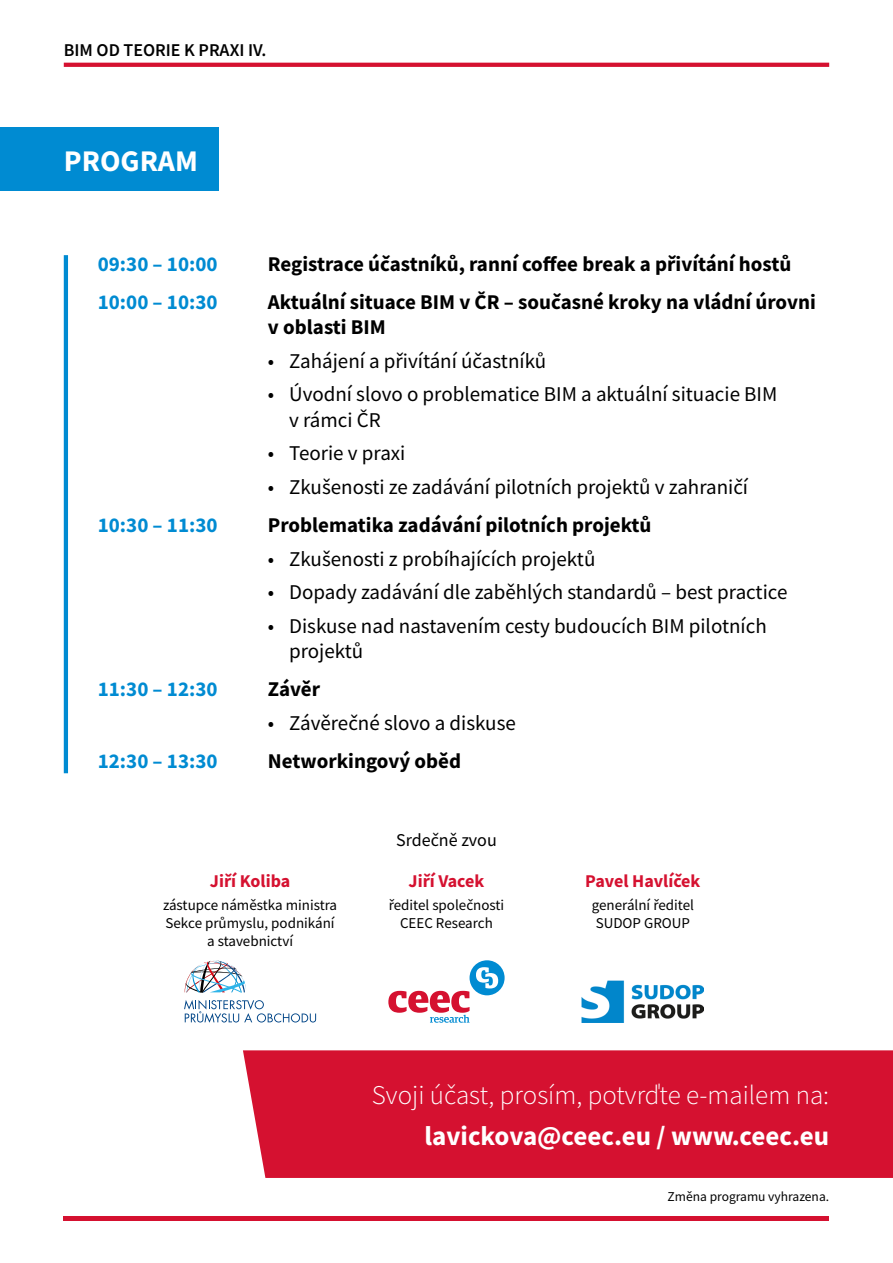
<style>
.page{position:relative;width:893px;height:1263px;background:#fff}
.page>*{position:absolute;margin:0;border:0;box-sizing:border-box;transform-origin:0 0}
.t1{font:700 30px "Source Sans Pro";color:#fff}
.t2{font:300 27px "Source Sans Pro";color:#fff}
.t3{font:700 27px "Source Sans Pro";color:#fff}
.t4{font:21px/25.2px "Source Sans Pro";color:#000}
.t5{font:700 21px/25.2px "Source Sans Pro";color:#000}
.t6{font:700 21px "Source Sans Pro";color:#008bd2}
.t7{font:700 18px "Source Sans Pro";color:#d51130}
.t8{font:600 18px "Source Sans Pro";color:#000}
.t9{font:18px "Source Sans Pro";color:#000}
.t10{font:15px/18px "Source Sans Pro";color:#000;text-align:center}
.t11{font:13.5px "Source Sans Pro";color:#000}
</style>
<div class="page">
<svg style="left:64px;top:63px;width:765px;height:4px;background:#d51634"></svg>
<hr style="left:64px;top:1216px;width:765px;height:4px;background:#d51130">
<div style="left:0;top:128px;width:219px;height:63px;background:#008bd2"></div>
<div style="left:243px;top:1050px;width:650px;height:128px;background:#d51130"></div>
<hr style="left:64px;top:255px;width:4px;height:518px;background:#008bd2">
<svg style="left:184px;top:1000px;width:132px;height:23px"></svg>
<svg style="left:185px;top:960px;width:61px;height:32px"></svg>
<div style="left:470px;top:960px;width:35px;height:35px;background:#008bd2;border-radius:50%"></div>
<svg style="left:388px;top:991px;width:82px;height:32px"></svg>
<svg style="left:476px;top:967px;width:22px;height:21px"></svg>
<img style="left:582px;top:980px;width:122px;height:43px">
<p class="t8" style="left:64px;top:38px;width:204px">BIM OD TEORIE K PRAXI IV.</p>
<h1 class="t1" style="left:64px;top:140px;width:136px">PROGRAM</h1>
<p class="t6" style="left:98px;top:250px;width:121px">09:30 – 10:00</p>
<p class="t5" style="left:268px;top:251px;width:525px">Registrace účastníků, ranní coffee break a přivítání hostů</p>
<p class="t6" style="left:98px;top:288px;width:121px">10:00 – 10:30</p>
<p class="t5" style="left:268px;top:289px;width:549px">Aktuální situace BIM v ČR – současné kroky na vládní úrovni v oblasti BIM</p>
<p class="t4" style="left:268px;top:348px;width:280px">• Zahájení a přivítání účastníků</p>
<p class="t4" style="left:289px;top:382px;width:490px;text-indent:-21px">• Úvodní slovo o problematice BIM a aktuální situacie BIM v rámci ČR</p>
<p class="t4" style="left:268px;top:441px;width:139px">• Teorie v praxi</p>
<p class="t4" style="left:268px;top:474px;width:482px">• Zkušenosti ze zadávání pilotních projektů v zahraničí</p>
<p class="t6" style="left:98px;top:511px;width:121px">10:30 – 11:30</p>
<p class="t5" style="left:268px;top:512px;width:385px">Problematika zadávání pilotních projektů</p>
<p class="t4" style="left:268px;top:546px;width:329px">• Zkušenosti z probíhajících projektů</p>
<p class="t4" style="left:268px;top:580px;width:521px">• Dopady zadávání dle zaběhlých standardů – best practice</p>
<p class="t4" style="left:289px;top:613px;width:479px;text-indent:-21px">• Diskuse nad nastavením cesty budoucích BIM pilotních projektů</p>
<p class="t6" style="left:98px;top:675px;width:121px">11:30 – 12:30</p>
<p class="t5" style="left:268px;top:676px;width:54px">Závěr</p>
<p class="t4" style="left:268px;top:710px;width:250px">• Závěrečné slovo a diskuse</p>
<p class="t6" style="left:98px;top:747px;width:121px">12:30 – 13:30</p>
<p class="t5" style="left:268px;top:748px;width:195px">Networkingový oběd</p>
<p class="t7" style="left:210px;top:869px;width:82px">Jiří Koliba</p>
<p class="t10" style="left:163px;top:895px;width:176px">zástupce náměstka ministra<br>Sekce průmyslu, podnikání a stavebnictví</p>
<p class="t9" style="left:396px;top:828px;width:102px">Srdečně zvou</p>
<p class="t7" style="left:409px;top:869px;width:77px">Jiří Vacek</p>
<p class="t10" style="left:389px;top:895px;width:117px">ředitel společnosti<br>CEEC Research</p>
<p class="t7" style="left:585px;top:869px;width:117px">Pavel Havlíček</p>
<p class="t10" style="left:592px;top:895px;width:104px;text-align:left">generální ředitel<br>SUDOP GROUP</p>
<p class="t2" style="left:372px;top:1078px;width:459px">Svoji účast, prosím, potvrďte e-mailem na:</p>
<p class="t3" style="left:424px;top:1117px;width:406px">lavickova@ceec.eu / www.ceec.eu</p>
<p class="t11" style="left:668px;top:1188px;width:163px">Změna programu vyhrazena.</p>
</div>
